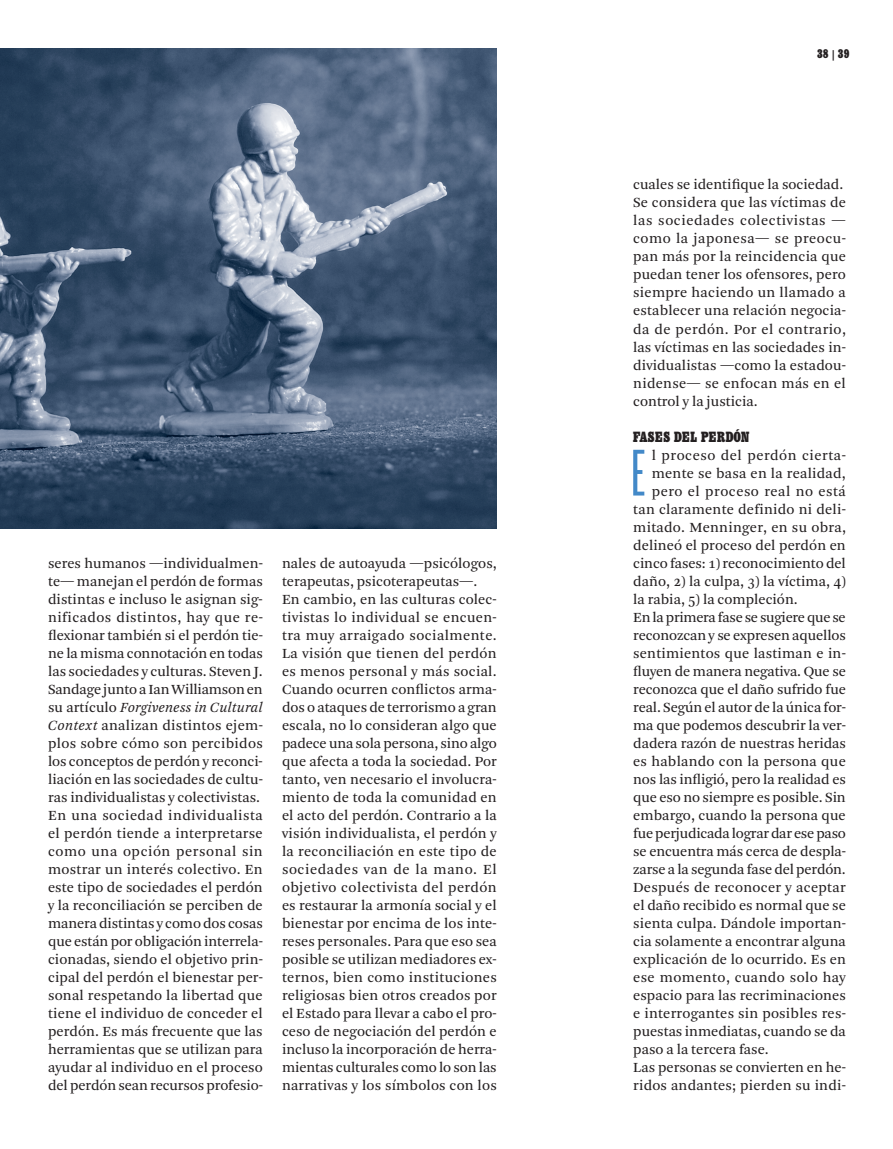
<style>
.page{position:relative;width:893px;height:1149px;background:#fff}
.page>*{position:absolute;margin:0;border:0;box-sizing:border-box;transform-origin:0 0}
.t1{font:68.7px "Knockout HTF26 Junior Flyweight";color:#4389c8}
.t2{font:14.7px/18px "Arnhem Blond";letter-spacing:.005em;color:#231f20}
.t3{font:14.7px "Arnhem Blond";letter-spacing:.035em;color:#231f20}
.t4{font:14.7px "Arnhem Blond";letter-spacing:-.015em;color:#231f20}
.t5{font:14.7px "Arnhem Blond";letter-spacing:-.02em;color:#231f20}
.t6{font:14.7px "Arnhem Blond";letter-spacing:.025em;color:#231f20}
.t7{font:700 condensed 14.7px "Egyptienne BQ";letter-spacing:.015em;color:#231f20}
.t8{font:700 condensed 12.75px "Egyptienne BQ";color:#231f20}
.s1{font-style:italic}
.s2{font-family:"Akzidenz Grotesk BQ";font-weight:500;font-stretch:normal;font-size:10.5px}
</style>
<div class="page">
<img style="left:0;top:48px;width:497px;height:481px">
<p class="t2" style="left:48px;top:555px;width:216px">seres humanos —individualmen&shy;te— manejan el perdón de formas distintas e incluso le asignan sig&shy;nificados distintos, hay que re&shy;flexionar también si el perdón tie&shy;ne la misma connotación en todas las sociedades y culturas. Steven J.<br>Sandage junto a Ian Williamson en su artículo <span class="s1">Forgiveness in Cultural Context</span> analizan distintos ejem&shy;plos sobre cómo son percibidos los conceptos de perdón y reconci&shy;liación en las sociedades de cultu&shy;ras individualistas y colectivistas.<br>En una sociedad individualista el perdón tiende a interpretarse como una opción personal sin mostrar un interés colectivo. En este tipo de sociedades el perdón y la reconciliación se perciben de manera distintas y como dos cosas que están por obligación interrela&shy;cionadas, siendo el objetivo prin&shy;cipal del perdón el bienestar per&shy;sonal respetando la libertad que tiene el individuo de conceder el perdón. Es más frecuente que las herramientas que se utilizan para ayudar al individuo en el proceso del perdón sean recursos profesio-</p>
<p class="t2" style="left:282px;top:555px;width:216px">nales de autoayuda —psicólogos, terapeutas, psicoterapeutas—.<br>En cambio, en las culturas colec&shy;tivistas lo individual se encuen&shy;tra muy arraigado socialmente.<br>La visión que tienen del perdón es menos personal y más social.<br>Cuando ocurren conflictos arma&shy;dos o ataques de terrorismo a gran escala, no lo consideran algo que padece una sola persona, sino algo que afecta a toda la sociedad. Por tanto, ven necesario el involucra&shy;miento de toda la comunidad en el acto del perdón. Contrario a la visión individualista, el perdón y la reconciliación en este tipo de sociedades van de la mano. El objetivo colectivista del perdón es restaurar la armonía social y el bienestar por encima de los inte&shy;reses personales. Para que eso sea posible se utilizan mediadores ex&shy;ternos, bien como instituciones religiosas bien otros creados por el Estado para llevar a cabo el pro&shy;ceso de negociación del perdón e incluso la incorporación de herra&shy;mientas culturales como lo son las narrativas y los símbolos con los</p>
<p class="t8" style="left:817px;top:48px;width:34px">38 <span class="s2">|</span> 39</p>
<p class="t2" style="left:633px;top:177px;width:214px">cuales se identifique la sociedad.<br>Se considera que las víctimas de las sociedades colectivistas — como la japonesa— se preocu&shy;pan más por la reincidencia que puedan tener los ofensores, pero siempre haciendo un llamado a establecer una relación negocia&shy;da de perdón. Por el contrario, las víctimas en las sociedades in&shy;dividualistas —como la estadou&shy;nidense— se enfocan más en el control y la justicia.</p>
<p class="t7" style="left:633px;top:431px;width:118px">FASES DEL PERDÓN</p>
<h1 class="t1" style="left:631px;top:450px;width:16px">E</h1>
<p class="t3" style="left:652px;top:449px;width:196px">l proceso del perdón cierta-</p>
<p class="t2" style="left:652px;top:465px;width:195px">mente se basa en la realidad,</p>
<p class="t3" style="left:652px;top:485px;width:196px">pero el proceso real no está</p>
<p class="t2" style="left:633px;top:501px;width:214px">tan claramente definido ni deli-</p>
<p class="t2" style="left:633px;top:519px;width:214px">mitado. Menninger, en su obra,</p>
<p class="t2" style="left:633px;top:537px;width:214px">delineó el proceso del perdón en</p>
<p class="t2" style="left:633px;top:555px;width:214px">cinco fases: 1) reconocimiento del</p>
<p class="t2" style="left:633px;top:573px;width:214px">daño, 2) la culpa, 3) la víctima, 4)</p>
<p class="t2" style="left:633px;top:591px;width:166px">la rabia, 5) la compleción.</p>
<p class="t5" style="left:633px;top:611px;width:214px">En la primera fase se sugiere que se</p>
<p class="t2" style="left:633px;top:627px;width:214px">reconozcan y se expresen aquellos</p>
<p class="t2" style="left:633px;top:645px;width:214px">sentimientos que lastiman e in-</p>
<p class="t2" style="left:633px;top:663px;width:214px">fluyen de manera negativa. Que se</p>
<p class="t2" style="left:633px;top:681px;width:214px">reconozca que el daño sufrido fue</p>
<p class="t2" style="left:633px;top:699px;width:214px">real. Según el autor de la única for-</p>
<p class="t2" style="left:633px;top:717px;width:214px">ma que podemos descubrir la ver-</p>
<p class="t2" style="left:633px;top:735px;width:214px">dadera razón de nuestras heridas</p>
<p class="t2" style="left:633px;top:753px;width:214px">es hablando con la persona que</p>
<p class="t2" style="left:633px;top:771px;width:214px">nos las infligió, pero la realidad es</p>
<p class="t2" style="left:633px;top:789px;width:214px">que eso no siempre es posible. Sin</p>
<p class="t2" style="left:633px;top:807px;width:214px">embargo, cuando la persona que</p>
<p class="t4" style="left:633px;top:827px;width:214px">fue perjudicada lograr dar ese paso</p>
<p class="t2" style="left:633px;top:843px;width:214px">se encuentra más cerca de despla-</p>
<p class="t2" style="left:633px;top:861px;width:214px">zarse a la segunda fase del perdón.</p>
<p class="t2" style="left:633px;top:879px;width:214px">Después de reconocer y aceptar</p>
<p class="t2" style="left:633px;top:897px;width:214px">el daño recibido es normal que se</p>
<p class="t2" style="left:633px;top:915px;width:214px">sienta culpa. Dándole importan-</p>
<p class="t2" style="left:633px;top:933px;width:214px">cia solamente a encontrar alguna</p>
<p class="t2" style="left:633px;top:951px;width:214px">explicación de lo ocurrido. Es en</p>
<p class="t6" style="left:633px;top:971px;width:214px">ese momento, cuando solo hay</p>
<p class="t2" style="left:633px;top:987px;width:214px">espacio para las recriminaciones</p>
<p class="t2" style="left:633px;top:1005px;width:214px">e interrogantes sin posibles res-</p>
<p class="t2" style="left:633px;top:1023px;width:214px">puestas inmediatas, cuando se da</p>
<p class="t2" style="left:633px;top:1041px;width:137px">paso a la tercera fase.</p>
<p class="t2" style="left:633px;top:1059px;width:214px">Las personas se convierten en he-</p>
<p class="t2" style="left:633px;top:1077px;width:214px">ridos andantes; pierden su indi-</p>
</div>
